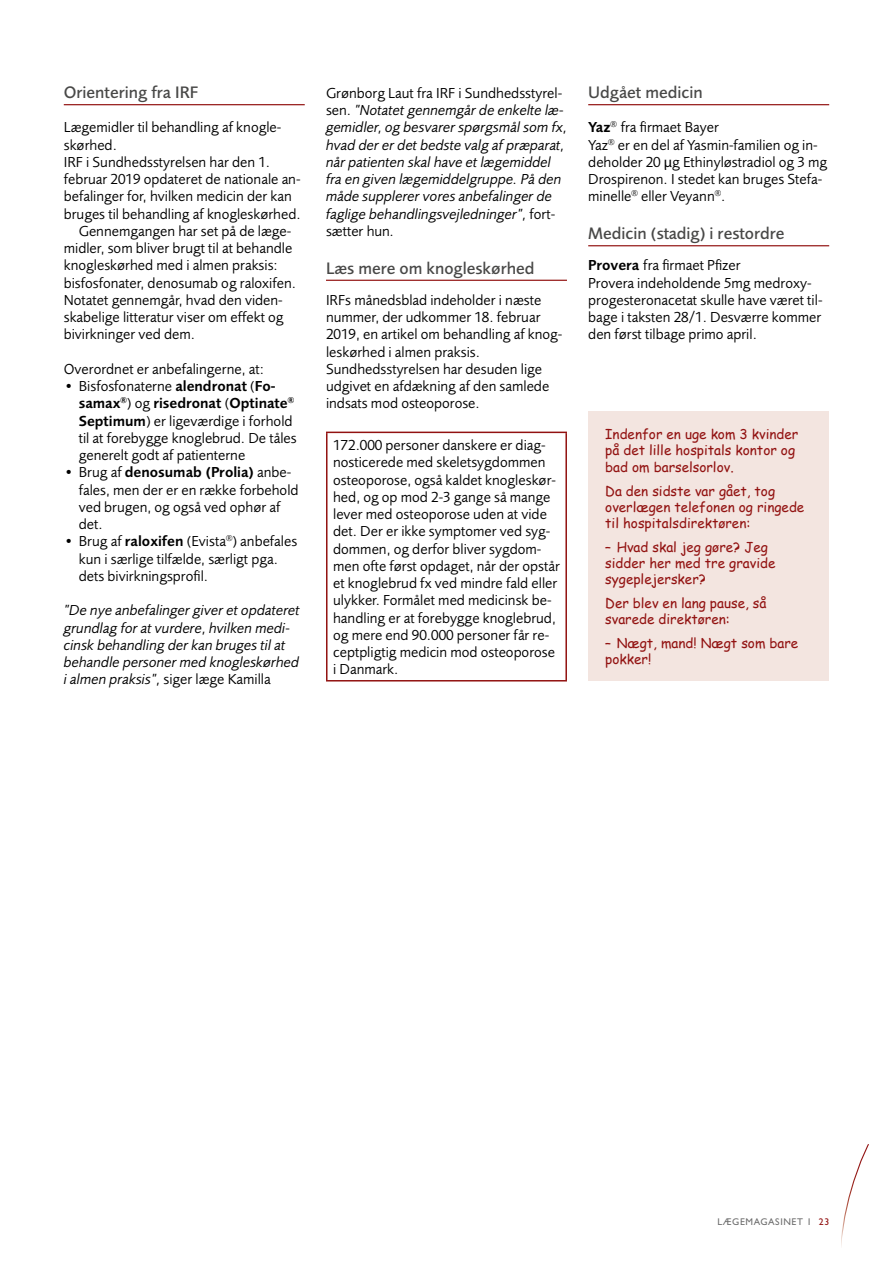
<style>
.page{position:relative;width:893px;height:1263px;background:#fff}
.page>*{position:absolute;margin:0;border:0;box-sizing:border-box;transform-origin:0 0}
.t1{font:500 17.25px "Foundry Sans";color:#484847}
.t2{font:15px/17.2px "Foundry Sans";color:#000}
.t3{font:italic 15px/17.2px "Foundry Sans";color:#000}
.t4{font:13.5px/16.2px "Comic Sans MS";color:#921211}
.t5{font:9.75px "Gill Sans Std";letter-spacing:.06em;color:#6e6e6e}
.s1{font-weight:600}
.s2{font-style:normal}
.s3{font-family:"Myriad Pro"}
.s4{color:#921211}
</style>
<div class="page">
<svg style="left:841px;top:1144px;width:28px;height:103px"></svg>
<hr style="left:64px;top:104px;width:241px;height:1px;background:#921211">
<hr style="left:326px;top:280px;width:241px;height:1px;background:#921211">
<hr style="left:326px;top:432px;width:241px;height:1px;background:#921211">
<hr style="left:326px;top:433px;width:1px;height:247px;background:#921211">
<hr style="left:565px;top:433px;width:2px;height:247px;background:#921211">
<hr style="left:326px;top:680px;width:241px;height:1px;background:#921211">
<hr style="left:588px;top:104px;width:241px;height:1px;background:#921211">
<hr style="left:588px;top:245px;width:241px;height:1px;background:#921211">
<div style="left:588px;top:411px;width:241px;height:270px;background:#f3e5e0"></div>
<p class="t1" style="left:64px;top:82px;width:136px">Orientering fra IRF</p>
<p class="t2" style="left:64px;top:119px;width:219px">Lægemidler til behandling af knogle-</p>
<p class="t2" style="left:64px;top:136px;width:55px">skørhed.</p>
<p class="t2" style="left:64px;top:153px;width:208px">IRF i Sundhedsstyrelsen har den 1.</p>
<p class="t2" style="left:64px;top:170px;width:238px">februar 2019 opdateret de nationale an-</p>
<p class="t2" style="left:64px;top:188px;width:230px">befalinger for, hvilken medicin der kan</p>
<p class="t2" style="left:64px;top:205px;width:238px">bruges til behandling af knogleskørhed.</p>
<p class="t2" style="left:79px;top:222px;width:214px">Gennemgangen har set på de læge-</p>
<p class="t2" style="left:64px;top:239px;width:230px">midler, som bliver brugt til at behandle</p>
<p class="t2" style="left:64px;top:257px;width:216px">knogleskørhed med i almen praksis:</p>
<p class="t2" style="left:64px;top:274px;width:234px">bisfosfonater, denosumab og raloxifen.</p>
<p class="t2" style="left:64px;top:291px;width:221px">Notatet gennemgår, hvad den viden-</p>
<p class="t2" style="left:64px;top:308px;width:221px">skabelige litteratur viser om effekt og</p>
<p class="t2" style="left:64px;top:326px;width:133px">bivirkninger ved dem.</p>
<p class="t2" style="left:64px;top:360px;width:202px">Overordnet er anbefalingerne, at:</p>
<p class="t2" style="left:79px;top:377px;width:219px;text-indent:-15px">• Bisfosfonaterne <span class="s1">alendronat</span> (<span class="s1">Fo&shy;samax</span><sup>®</sup>) og <span class="s1">risedronat</span> (<span class="s1">Optinate</span><sup>® </sup><span class="s1">Septimum</span>) er ligeværdige i forhold til at forebygge knoglebrud. De tåles generelt godt af patienterne</p>
<p class="t2" style="left:79px;top:464px;width:221px;text-indent:-15px">• Brug af <span class="s1">denosumab (Prolia)</span> anbe&shy;fales, men der er en række forbehold ved brugen, og også ved ophør af det.</p>
<p class="t2" style="left:79px;top:533px;width:220px;text-indent:-15px">• Brug af <span class="s1">raloxifen</span> (Evista<sup>®</sup>) anbefales kun i særlige tilfælde, særligt pga. dets bivirkningsprofil.</p>
<p class="t3" style="left:64px;top:602px;width:237px">”De nye anbefalinger giver et opdateret grundlag for at vurdere, hvilken medi&shy;cinsk behandling der kan bruges til at behandle personer med knogleskørhed i almen praksis”, <span class="s2">siger læge Kamilla</span></p>
<p class="t3" style="left:326px;top:84px;width:242px"><span class="s2">Grønborg Laut fra IRF i Sundhedsstyrel&shy;sen.</span> ”Notatet gennemgår de enkelte læ&shy;gemidler, og besvarer spørgsmål som fx, hvad der er det bedste valg af præparat, når patienten skal have et lægemiddel fra en given lægemiddelgruppe. På den måde supplerer vores anbefalinger de faglige behandlingsvejledninger”, <span class="s2">fort&shy;sætter hun</span>.</p>
<p class="t1" style="left:326px;top:258px;width:210px">Læs mere om knogleskørhed</p>
<p class="t2" style="left:326px;top:291px;width:238px">IRFs månedsblad indeholder i næste nummer, der udkommer 18. februar 2019, en artikel om behandling af knog&shy;leskørhed i almen praksis.<br>Sundhedsstyrelsen har desuden lige udgivet en afdækning af den samlede indsats mod osteoporose.</p>
<p class="t2" style="left:333px;top:436px;width:228px">172.000 personer danskere er diag&shy;nosticerede med skeletsygdommen osteoporose, også kaldet knogleskør&shy;hed, og op mod 2-3 gange så mange lever med osteoporose uden at vide det. Der er ikke symptomer ved syg&shy;dommen, og derfor bliver sygdom&shy;men ofte først opdaget, når der opstår et knoglebrud fx ved mindre fald eller ulykker. Formålet med medicinsk be&shy;handling er at forebygge knoglebrud, og mere end 90.000 personer får re&shy;ceptpligtig medicin mod osteoporose i Danmark.</p>
<p class="t1" style="left:588px;top:82px;width:116px">Udgået medicin</p>
<p class="t2" style="left:588px;top:119px;width:241px"><span class="s1">Yaz</span><sup>®</sup> fra firmaet Bayer<br>Yaz<sup>®</sup> er en del af Yasmin-familien og in&shy;deholder 20 <span class="s3">µ</span>g Ethinyløstradiol og 3 mg Drospirenon. I stedet kan bruges Stefa&shy;minelle<sup>®</sup> eller Veyann<sup>®</sup>.</p>
<p class="t1" style="left:588px;top:223px;width:198px">Medicin (stadig) i restordre</p>
<p class="t2" style="left:588px;top:257px;width:236px"><span class="s1">Provera</span> fra firmaet Pfizer<br>Provera indeholdende 5mg medroxy&shy;progesteronacetat skulle have været til&shy;bage i taksten 28/1. Desværre kommer den først tilbage primo april.</p>
<p class="t4" style="left:605px;top:426px;width:195px">Indenfor en uge kom 3 kvinder på det lille hospitals kontor og bad om barselsorlov.</p>
<p class="t4" style="left:605px;top:482px;width:201px">Da den sidste var gået, tog overlægen telefonen og ringede til hospitalsdirektøren:</p>
<p class="t4" style="left:605px;top:538px;width:172px">– Hvad skal jeg gøre? Jeg sidder her med tre gravide sygeplejersker?</p>
<p class="t4" style="left:605px;top:595px;width:163px">Der blev en lang pause, så svarede direktøren:</p>
<p class="t4" style="left:605px;top:635px;width:195px">– Nægt, mand! Nægt som bare pokker!</p>
<p class="t5" style="left:718px;top:1216px;width:113px">LÆGEMAGASINET 1 <span class="s4">23</span></p>
</div>
